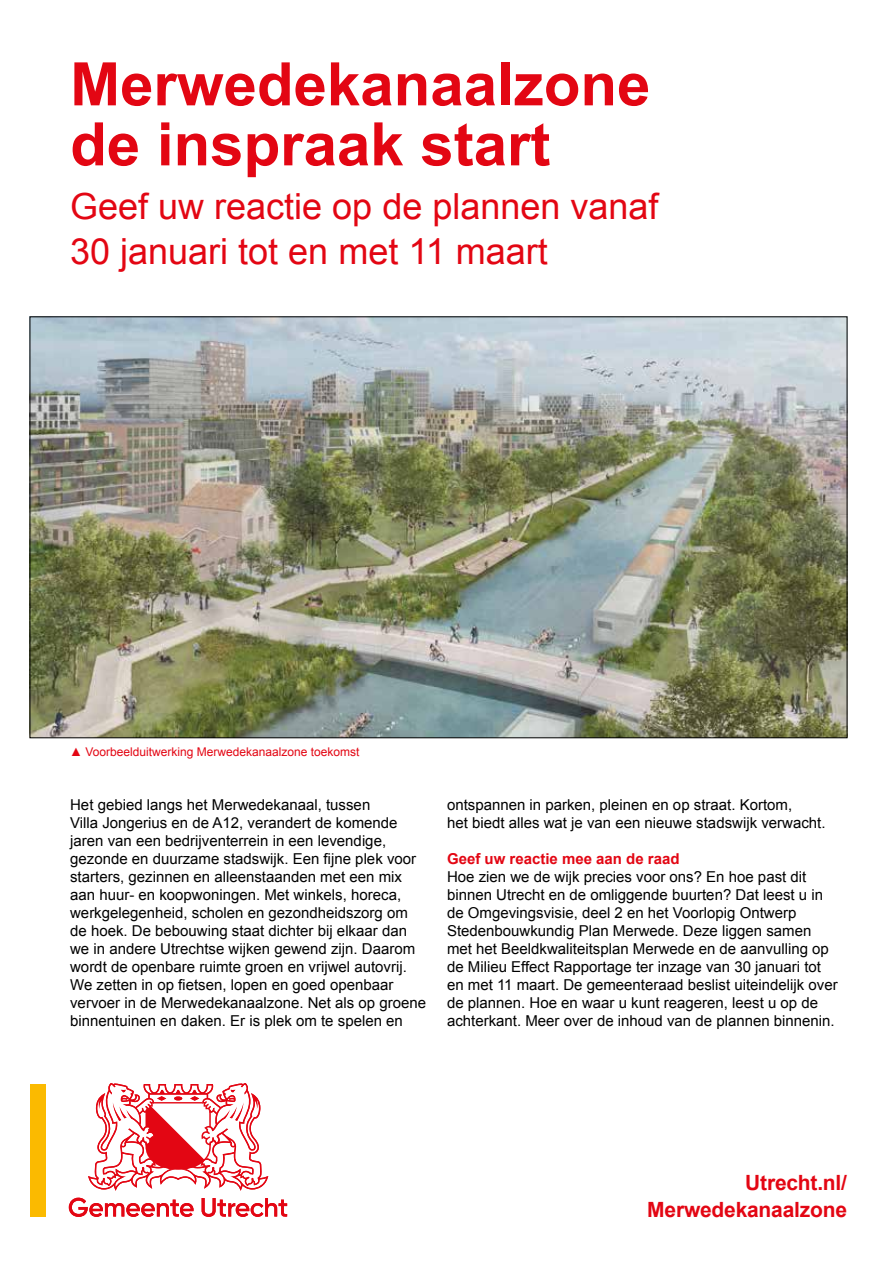
<style>
.page{position:relative;width:893px;height:1263px;background:#fff}
.page>*{position:absolute;margin:0;border:0;box-sizing:border-box;transform-origin:0 0}
.Titel_30pts{font:700 60px "Arial";color:#e30613}
.Subtitel{font:36px "Arial";color:#e30613}
.t1{font:700 21px "Arial";letter-spacing:-.01em;color:#e30613}
.Bodytekst{font:15px/18px "Arial";color:#000}
.Alineakop_rood{font:700 15px "Arial";color:#e30613}
.Bijschrift{font:12px "Arial";color:#e30613}
</style>
<div class="page">
<img style="left:32px;top:319px;width:813px;height:417px">
<div style="left:30px;top:1084px;width:15px;height:132px;background:#fbba00"></div>
<svg style="left:88px;top:1083px;width:180px;height:108px"></svg>
<svg style="left:69px;top:1198px;width:125px;height:19px"></svg>
<svg style="left:202px;top:1198px;width:85px;height:19px"></svg>
<h1 class="Titel_30pts" style="left:70px;top:44px;width:582px">Merwedekanaalzone</h1>
<h1 class="Titel_30pts" style="left:70px;top:104px;width:482px">de inspraak start</h1>
<p class="Subtitel" style="left:70px;top:183px;width:590px">Geef uw reactie op de plannen vanaf</p>
<p class="Subtitel" style="left:70px;top:228px;width:479px">30 januari tot en met 11 maart</p>
<p class="Bijschrift" style="left:70px;top:744px;width:291px">▲ Voorbeelduitwerking Merwedekanaalzone toekomst</p>
<p class="Bodytekst" style="left:70px;top:796px;width:302px">Het gebied langs het Merwedekanaal, tussen</p>
<p class="Bodytekst" style="left:70px;top:814px;width:347px">Villa Jongerius en de A12, verandert de komende jaren van een bedrijventerrein in een levendige, gezonde en duurzame stadswijk. Een fijne plek voor starters, gezinnen en alleenstaanden met een mix aan huur- en koopwoningen. Met winkels, horeca, werkgelegenheid, scholen en gezondheidszorg om</p>
<p class="Bodytekst" style="left:70px;top:922px;width:357px">de hoek. De bebouwing staat dichter bij elkaar dan we in andere Utrechtse wijken gewend zijn. Daarom wordt de openbare ruimte groen en vrijwel autovrij.<br>We zetten in op fietsen, lopen en goed openbaar vervoer in de Merwedekanaalzone. Net als op groene binnentuinen en daken. Er is plek om te spelen en</p>
<p class="Bodytekst" style="left:447px;top:796px;width:347px">ontspannen in parken, pleinen en op straat. Kortom,</p>
<p class="Bodytekst" style="left:447px;top:814px;width:380px">het biedt alles wat je van een nieuwe stadswijk verwacht.</p>
<p class="Alineakop_rood" style="left:447px;top:849px;width:234px">Geef uw reactie mee aan de raad</p>
<p class="Bodytekst" style="left:447px;top:868px;width:361px">Hoe zien we de wijk precies voor ons? En hoe past dit</p>
<p class="Bodytekst" style="left:447px;top:886px;width:378px">binnen Utrecht en de omliggende buurten? Dat leest u in</p>
<p class="Bodytekst" style="left:447px;top:904px;width:351px">de Omgevingsvisie, deel 2 en het Voorlopig Ontwerp</p>
<p class="Bodytekst" style="left:447px;top:922px;width:366px">Stedenbouwkundig Plan Merwede. Deze liggen samen</p>
<p class="Bodytekst" style="left:447px;top:940px;width:383px">met het Beeldkwaliteitsplan Merwede en de aanvulling op</p>
<p class="Bodytekst" style="left:447px;top:958px;width:376px">de Milieu Effect Rapportage ter inzage van 30 januari tot</p>
<p class="Bodytekst" style="left:447px;top:976px;width:392px">en met 11 maart. De gemeenteraad beslist uiteindelijk over</p>
<p class="Bodytekst" style="left:447px;top:994px;width:389px">de plannen. Hoe en waar u kunt reageren, leest u op de achterkant. Meer over de inhoud van de plannen binnenin.</p>
<p class="t1" style="left:745px;top:1169px;width:103px">Utrecht.nl/</p>
<p class="t1" style="left:647px;top:1196px;width:201px">Merwedekanaalzone</p>
</div>
